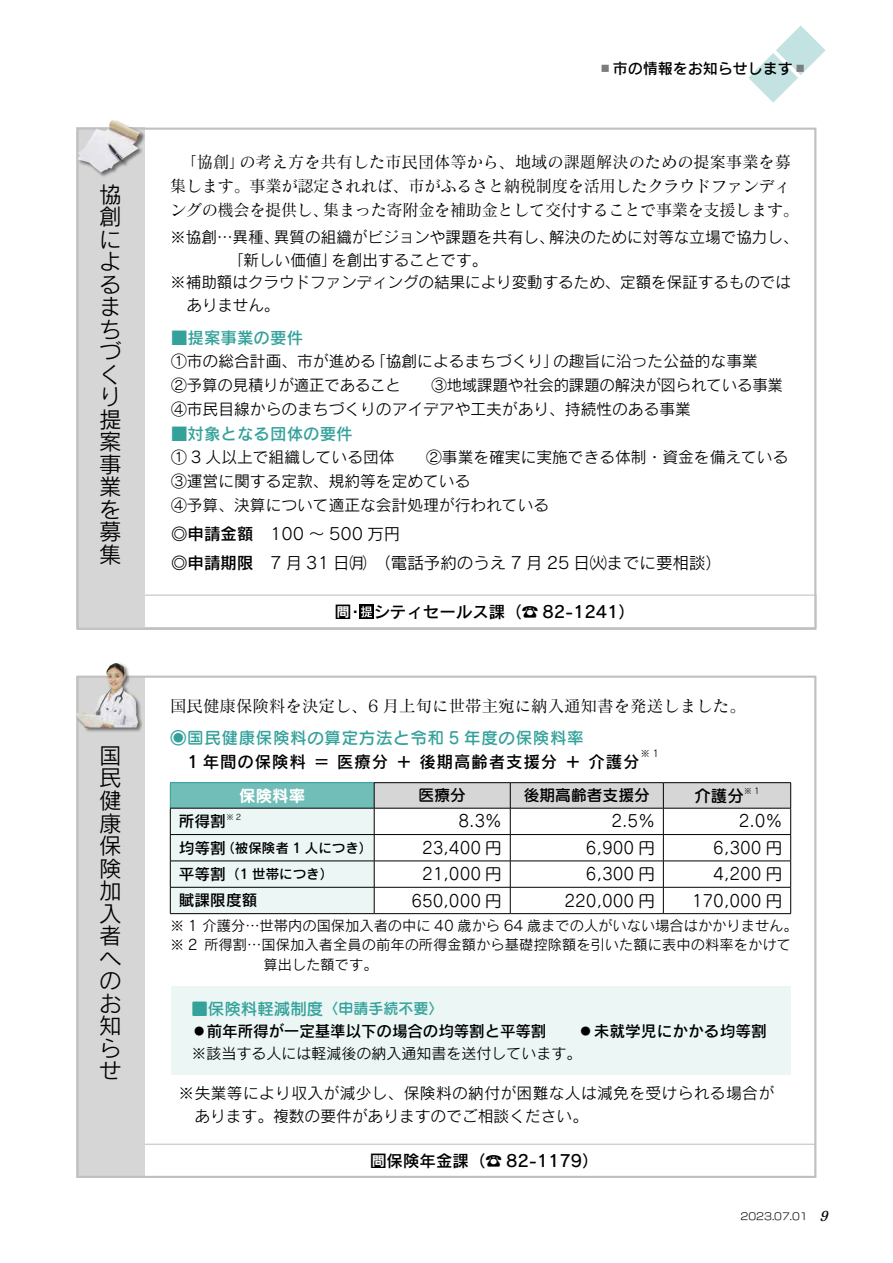
<style>
.page{position:relative;width:893px;height:1263px;background:#fff}
.page>*{position:absolute;margin:0;border:0;box-sizing:border-box;transform-origin:0 0}
.t1{font:22.5px/22.5px "Rodin Pro N M";color:#000}
.t2{font:16.5px/24px "Matisse Pro N M";letter-spacing:-.015em;color:#000;text-align:center}
.t3{font:16.5px "Seurat Pro M";color:#000}
.t4{font:16.5px/28.2px "Rodin Pro N M";color:#000}
.t5{font:16.5px "Rodin Pro N DB";color:#000}
.t6{font:16.5px "Seurat Pro N DB";letter-spacing:.04em;color:#34a29b}
.t7{font:16.5px "Rodin Pro N DB";letter-spacing:.05em;color:#000}
.t8{font:16.5px "Rodin Pro N DB";color:#34a29b}
.t9{font:16.5px "Seurat Pro N DB";color:#34a29b}
.t10{font:16.5px "Seurat Pro N B";color:#fff}
.t11{font:16.5px "Seurat Pro N DB";color:#000}
.t12{font:15.75px/24px "Rodin Pro N M";color:#000}
.t13{font:15.75px/22.5px "Rodin Pro N M";letter-spacing:.025em;color:#000}
.t14{font:15.75px "Rodin Pro N DB";letter-spacing:-.01em;color:#000}
.t15{font:15.75px "Seurat Pro N DB";color:#000}
.t16{font:15px "Rodin Pro N M";color:#000}
.t17{font:15px "Rodin Cattleya Pro DB";color:#000}
.t18{font:14.25px "Rodin Pro N M";color:#000}
.t19{font:13.5px "Rodin Pro N DB";color:#000}
.t20{font:9.75px "New Rodin Pro M";color:#000}
.t21{font:9.6px "Rodin Pro N M";color:#000}
.t22{font:8.25px "Seurat Pro N M";color:#000}
.t23{font:7.8px "Rodin Pro N M";color:#000}
.s1{color:#7c7c7c}
.s2{font-family:"Rodin Pro N DB"}
.s3{font-size:15.75px}
.s4{font-size:15px}
.s5{font-family:"Matisse Eleganto Pro B";font-style:italic;font-size:13.5px}
</style>
<div class="page">
<svg style="left:748px;top:26px;width:77px;height:77px"></svg>
<div style="left:77px;top:1144px;width:739px;height:33px;border:1px solid #c0c0c0"></div>
<div style="left:77px;top:676px;width:68px;height:501px;background:#d6d6d6"></div>
<div style="left:77px;top:595px;width:739px;height:33px;border:1px solid #c0c0c0"></div>
<div style="left:77px;top:127px;width:68px;height:502px;background:#d6d6d6"></div>
<div style="left:76px;top:662px;width:67px;height:70px;background:#000;opacity:.5"></div>
<img style="left:77px;top:663px;width:61px;height:64px">
<div style="left:77px;top:119px;width:68px;height:58px;background:#000;opacity:.5"></div>
<img style="left:77px;top:120px;width:63px;height:53px">
<svg style="left:359px;top:605px;width:14px;height:14px"></svg>
<svg style="left:361px;top:606px;width:11px;height:11px"></svg>
<hr style="left:170px;top:782px;width:204px;height:1px;background:#34a29b">
<hr style="left:374px;top:782px;width:136px;height:1px;background:#000">
<hr style="left:510px;top:782px;width:153px;height:1px;background:#000">
<hr style="left:663px;top:782px;width:128px;height:1px;background:#000">
<svg style="left:170px;top:783px;width:621px;height:130px"></svg>
<hr style="left:170px;top:913px;width:204px;height:1px;background:#000">
<hr style="left:374px;top:913px;width:136px;height:1px;background:#000">
<hr style="left:510px;top:913px;width:153px;height:1px;background:#000">
<hr style="left:663px;top:913px;width:128px;height:1px;background:#000">
<div style="left:171px;top:986px;width:619px;height:88px;background:#ebf6f5"></div>
<h1 class="t1" style="left:99px;top:182px;width:24px">協創によるまちづくり提案事業を募集</h1>
<h1 class="t1" style="left:99px;top:743px;width:23px;text-align:justify">国民健康保険加入者へのお知らせ</h1>
<p class="t17" style="left:598px;top:58px;width:211px"><span class="s1">▪</span>市の情報をお知らせします<span class="s1">▪</span></p>
<p class="t2" style="left:170px;top:149px;width:630px">「協創」の考え方を共有した市民団体等から、地域の課題解決のための提案事業を募集します。事業が認定されれば、市がふるさと納税制度を活用したクラウドファンディングの機会を提供し、集まった寄附金を補助金として交付することで事業を支援します。</p>
<p class="t12" style="left:170px;top:225px;width:630px">※協創…異種、異質の組織がビジョンや課題を共有し、解決のために対等な立場で協力し、</p>
<p class="t12" style="left:228px;top:247px;width:261px">「新しい価値」を創出することです。</p>
<p class="t12" style="left:170px;top:270px;width:622px">※補助額はクラウドファンディングの結果により変動するため、定額を保証するものでは</p>
<p class="t12" style="left:187px;top:292px;width:94px">ありません。</p>
<p class="t8" style="left:171px;top:327px;width:133px">■提案事業の要件</p>
<p class="t12" style="left:171px;top:349px;width:613px">①市の総合計画、市が進める「協創によるまちづくり」の趣旨に沿った公益的な事業<br>②予算の見積りが適正であること　　③地域課題や社会的課題の解決が図られている事業<br>④市民目線からのまちづくりのアイデアや工夫があり、持続性のある事業</p>
<p class="t8" style="left:171px;top:423px;width:183px">■対象となる団体の要件</p>
<p class="t12" style="left:171px;top:445px;width:619px">① 3 人以上で組織している団体　　②事業を確実に実施できる体制・資金を備えている<br>③運営に関する定款、規約等を定めている<br>④予算、決算について適正な会計処理が行われている</p>
<p class="t4" style="left:171px;top:519px;width:552px"><span class="s2">◎申請金額</span>　100 〜 500 万円<br><span class="s2">◎申請期限</span>　7 月 31 日㈪　（電話予約のうえ 7 月 25 日㈫までに要相談）</p>
<p class="t5" style="left:335px;top:601px;width:302px">問・ シティセールス課（☎ 82-1241）</p>
<p class="t2" style="left:170px;top:693px;width:577px">国民健康保険料を決定し、6 月上旬に世帯主宛に納入通知書を発送しました。</p>
<p class="t6" style="left:170px;top:727px;width:415px">◉国民健康保険料の算定方法と令和 5 年度の保険料率</p>
<p class="t7" style="left:187px;top:751px;width:454px">1 年間の保険料 ＝ 医療分 ＋ 後期高齢者支援分 ＋ 介護分</p>
<p class="t21" style="left:640px;top:747px;width:20px">※1</p>
<p class="t10" style="left:239px;top:784px;width:67px">保険料率</p>
<p class="t15" style="left:419px;top:785px;width:49px">医療分</p>
<p class="t15" style="left:524px;top:785px;width:127px">後期高齢者支援分</p>
<p class="t11" style="left:694px;top:784px;width:51px">介護分</p>
<p class="t22" style="left:744px;top:785px;width:17px">※1</p>
<p class="t14" style="left:179px;top:811px;width:49px">所得割</p>
<p class="t23" style="left:226px;top:812px;width:17px">※ 2</p>
<p class="t3" style="left:458px;top:810px;width:45px">8.3％</p>
<p class="t3" style="left:611px;top:810px;width:45px">2.5％</p>
<p class="t3" style="left:739px;top:810px;width:45px">2.0％</p>
<p class="t19" style="left:179px;top:839px;width:195px"><span class="s3">均等割</span>（被保険者 1 人につき）</p>
<p class="t3" style="left:422px;top:837px;width:81px">23,400 円</p>
<p class="t3" style="left:586px;top:837px;width:70px">6,900 円</p>
<p class="t3" style="left:713px;top:837px;width:70px">6,300 円</p>
<p class="t19" style="left:179px;top:865px;width:156px"><span class="s3">平等割</span>（1 世帯につき）</p>
<p class="t3" style="left:422px;top:863px;width:81px">21,000 円</p>
<p class="t3" style="left:586px;top:863px;width:70px">6,300 円</p>
<p class="t3" style="left:713px;top:863px;width:70px">4,200 円</p>
<p class="t14" style="left:179px;top:890px;width:80px">賦課限度額</p>
<p class="t3" style="left:411px;top:889px;width:92px">650,000 円</p>
<p class="t3" style="left:564px;top:889px;width:92px">220,000 円</p>
<p class="t3" style="left:692px;top:889px;width:92px">170,000 円</p>
<p class="t18" style="left:170px;top:916px;width:629px">※ 1 介護分…世帯内の国保加入者の中に 40 歳から 64 歳までの人がいない場合はかかりません。</p>
<p class="t18" style="left:170px;top:935px;width:622px">※ 2 所得割…国保加入者全員の前年の所得金額から基礎控除額を引いた額に表中の料率をかけて</p>
<p class="t18" style="left:264px;top:955px;width:115px">算出した額です。</p>
<p class="t9" style="left:191px;top:998px;width:253px">■保険料軽減制度<span class="s4">〈申請手続不要〉</span></p>
<p class="t14" style="left:191px;top:1021px;width:577px">◦前年所得が一定基準以下の場合の均等割と平等割　　◦未就学児にかかる均等割</p>
<p class="t16" style="left:191px;top:1043px;width:391px">※該当する人には軽減後の納入通知書を送付しています。</p>
<p class="t13" style="left:194px;top:1082px;width:581px;text-indent:-16px">※失業等により収入が減少し、保険料の納付が困難な人は減免を受けられる場合があります。複数の要件がありますのでご相談ください。</p>
<p class="t5" style="left:370px;top:1150px;width:230px">問保険年金課（☎ 82-1179）</p>
<p class="t20" style="left:740px;top:1208px;width:93px">2023.07.01 <span class="s5">9</span></p>
</div>
